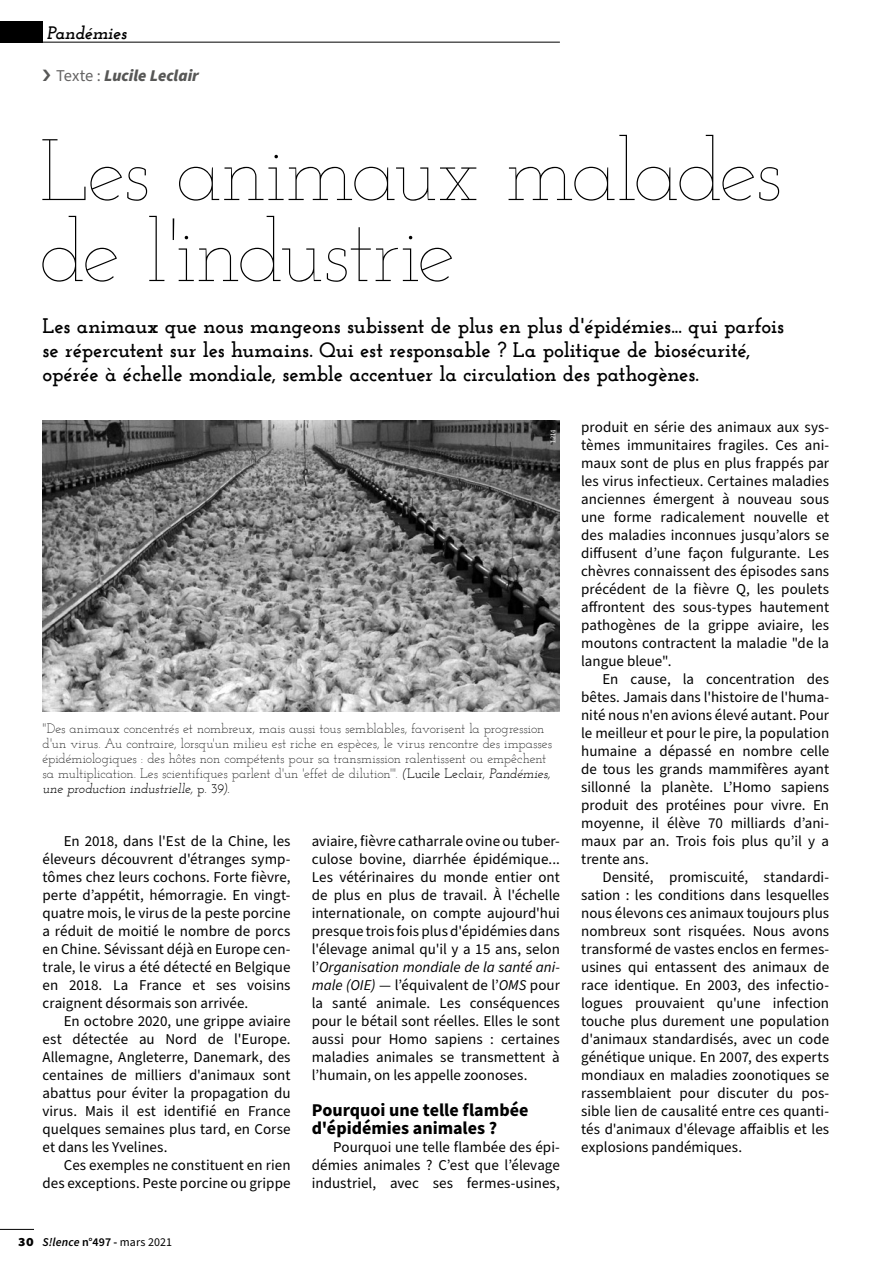
<style>
.page{position:relative;width:893px;height:1263px;background:#fff}
.page>*{position:absolute;margin:0;border:0;box-sizing:border-box;transform-origin:0 0}
.t1{font:100 87px/81px "Josefin Slab";letter-spacing:-.03em;color:#000}
.Chapo{font:700 21px/24px "Josefin Slab";letter-spacing:-.015em;color:#000}
.Sous-titre{font:700 18px/18px "Source Sans Pro";color:#000}
.SurTitre_Article_gau{font:italic 700 18px "Josefin Slab";letter-spacing:-.015em;color:#000}
.t2{font:italic 900 16.5px "Source Sans Pro";color:#575756}
.Texte{font:15px/18px "Source Sans Pro";color:#000;text-align:justify}
.Légende_article{font:300 13.5px/15px "Josefin Slab";letter-spacing:-.01em;color:#000}
.t3{font:12px "Source Sans Pro";letter-spacing:.01em;color:#000}
.D_R__blanc{font:7.5px "Kinesis Pro 3";color:#fff}
.s1{font-weight:400;font-style:normal;color:#646363}
.s2{font-weight:400;font-style:italic}
.s3{font-weight:400}
.s4{font-weight:700;font-size:15px}
.s5{font-weight:600;font-style:italic}
.s6{font-weight:600}
.s7{font-style:italic}
</style>
<div class="page">
<hr style="left:0;top:1229px;width:34px;height:1px;background:#000">
<div style="left:0;top:21px;width:43px;height:22px;background:#000"></div>
<hr style="left:38px;top:42px;width:522px;height:1px;background:#000">
<img style="left:43px;top:421px;width:517px;height:291px">
<p class="SurTitre_Article_gau" style="left:47px;top:22px;width:81px">Pandémies</p>
<p class="t2" style="left:56px;top:64px;width:144px"><span class="s1">Texte :</span> Lucile Leclair</p>
<h1 class="t1" style="left:39px;top:130px;width:744px">Les animaux malades de l'industrie</h1>
<p class="Chapo" style="left:43px;top:313px;width:743px">Les animaux que nous mangeons subissent de plus en plus d'épidémies... qui parfois se répercutent sur les humains. Qui est responsable ? La politique de biosécurité, opérée à échelle mondiale, semble accentuer la circulation des pathogènes.</p>
<p class="D_R__blanc" style="left:549px;top:443px;width:15px;rotate:-90deg">L214</p>
<p class="Légende_article" style="left:43px;top:720px;width:511px">"Des animaux concentrés et nombreux, mais aussi tous semblables, favorisent la progression d'un virus. Au contraire, lorsqu'un milieu est riche en espèces, le virus rencontre des impasses épidémiologiques : des hôtes non compétents pour sa transmission ralentissent ou empêchent sa multiplication. Les scientifiques parlent d'un 'effet de dilution'". <span class="s2">(</span><span class="s3">Lucile Leclair,</span> <span class="s2">Pandémies, une production industrielle,</span> <span class="s3">p. 39</span><span class="s2">).</span></p>
<p class="Texte" style="left:43px;top:833px;width:250px;text-indent:21px">En 2018, dans l'Est de la Chine, les éleveurs découvrent d'étranges symp&shy;tômes chez leurs cochons. Forte fièvre, perte d’appétit, hémorragie. En vingt&shy;quatre mois, le virus de la peste porcine a réduit de moitié le nombre de porcs en Chine. Sévissant déjà en Europe cen&shy;trale, le virus a été détecté en Belgique en 2018. La France et ses voisins craignent désormais son arrivée.</p>
<p class="Texte" style="left:43px;top:1013px;width:250px;text-indent:21px">En octobre 2020, une grippe aviaire est détectée au Nord de l'Europe.<br>Allemagne, Angleterre, Danemark, des centaines de milliers d'animaux sont abattus pour éviter la propagation du virus. Mais il est identifié en France quelques semaines plus tard, en Corse et dans les Yvelines.</p>
<p class="Texte" style="left:43px;top:1157px;width:250px;text-align:right">Ces exemples ne constituent en rien des exceptions. Peste porcine ou grippe</p>
<p class="t3" style="left:18px;top:1234px;width:155px"><span class="s4">30</span> <span class="s5">S!lence</span> <span class="s6">n°497 -</span> mars 2021</p>
<p class="Texte" style="left:312px;top:833px;width:250px">aviaire, fièvre catharrale ovine ou tuber&shy;culose bovine, diarrhée épidémique...<br>Les vétérinaires du monde entier ont de plus en plus de travail. À l'échelle internationale, on compte aujourd'hui presque trois fois plus d'épidémies dans l'élevage animal qu'il y a 15 ans, selon l’<span class="s7">Organisation mondiale de la santé ani&shy;male (OIE)</span> — l’équivalent de l’<span class="s7">OMS</span> pour la santé animale. Les conséquences pour le bétail sont réelles. Elles le sont aussi pour Homo sapiens : certaines maladies animales se transmettent à l’humain, on les appelle zoonoses.</p>
<p class="Sous-titre" style="left:312px;top:1101px;width:218px">Pourquoi une telle flambée d'épidémies animales ?</p>
<p class="Texte" style="left:312px;top:1139px;width:250px;text-indent:21px">Pourquoi une telle flambée des épi&shy;démies animales ? C’est que l’élevage industriel, avec ses fermes-usines,</p>
<p class="Texte" style="left:581px;top:419px;width:250px">produit en série des animaux aux sys&shy;tèmes immunitaires fragiles. Ces ani&shy;maux sont de plus en plus frappés par les virus infectieux. Certaines maladies anciennes émergent à nouveau sous une forme radicalement nouvelle et des maladies inconnues jusqu’alors se diffusent d’une façon fulgurante. Les chèvres connaissent des épisodes sans précédent de la fièvre Q, les poulets affrontent des sous-types hautement pathogènes de la grippe aviaire, les moutons contractent la maladie "de la langue bleue".</p>
<p class="Texte" style="left:581px;top:671px;width:250px;text-indent:21px">En cause, la concentration des bêtes. Jamais dans l'histoire de l'huma&shy;nité nous n'en avions élevé autant. Pour le meilleur et pour le pire, la population humaine a dépassé en nombre celle de tous les grands mammifères ayant sillonné la planète. L’Homo sapiens produit des protéines pour vivre. En moyenne, il élève 70 milliards d’ani&shy;maux par an. Trois fois plus qu’il y a trente ans.</p>
<p class="Texte" style="left:581px;top:869px;width:250px;text-indent:21px">Densité, promiscuité, standardi&shy;sation : les conditions dans lesquelles nous élevons ces animaux toujours plus nombreux sont risquées. Nous avons transformé de vastes enclos en fermes&shy;usines qui entassent des animaux de race identique. En 2003, des infectio&shy;logues prouvaient qu'une infection touche plus durement une population d'animaux standardisés, avec un code génétique unique. En 2007, des experts mondiaux en maladies zoonotiques se rassemblaient pour discuter du pos&shy;sible lien de causalité entre ces quanti&shy;tés d'animaux d'élevage affaiblis et les explosions pandémiques.</p>
</div>
